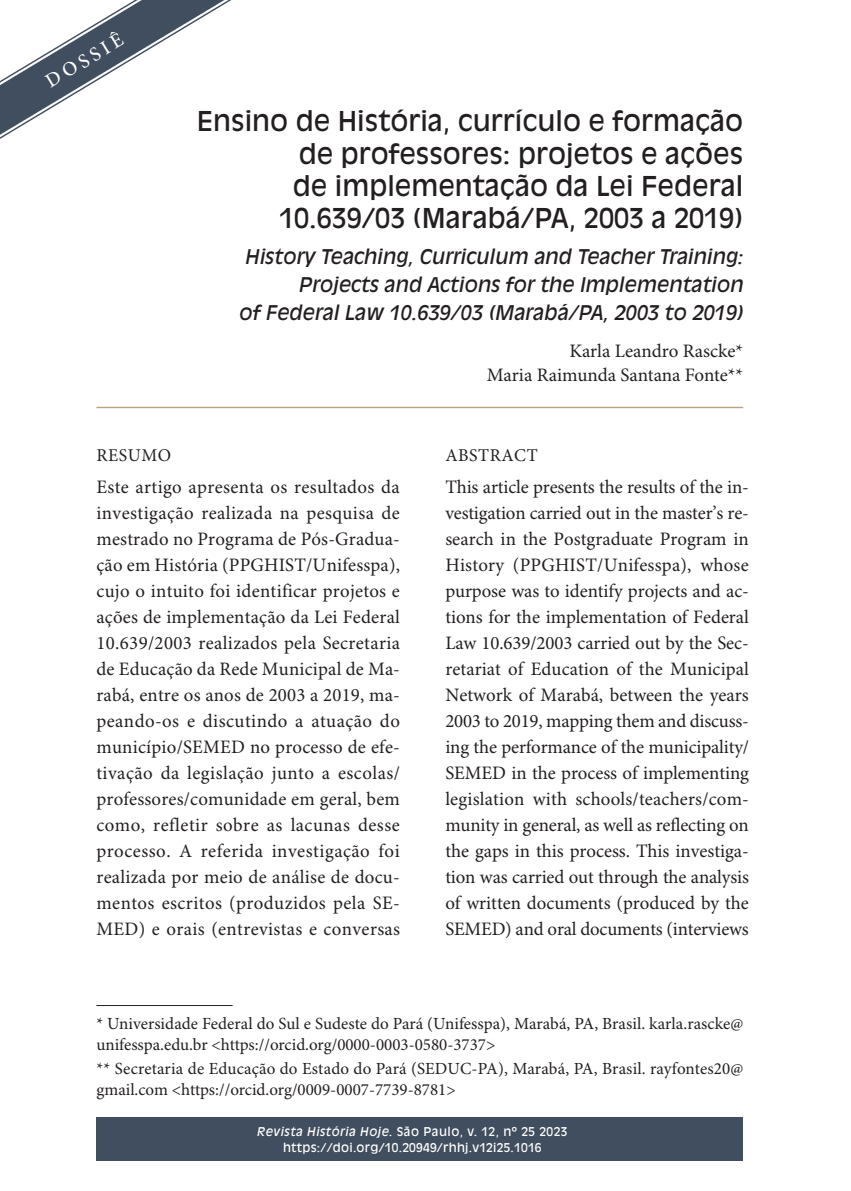
<style>
.page{position:relative;width:851px;height:1191px;background:#fff}
.page>*{position:absolute;margin:0;border:0;box-sizing:border-box;transform-origin:0 0}
.t1{font:27px/32px "Antique Olive Std";color:#231f20;text-align:right}
.t2{font:italic 20px/28px "Antique Olive Std";color:#231f20;text-align:right}
.t3{font:500 20px "Minion Pro";color:#fff}
.t4{font:19px/26px "Minion Pro";color:#231f20;text-align:justify}
.t5{font:18px "Minion Pro";letter-spacing:.03em;color:#231f20}
.t6{font:17px/21px "Minion Pro";color:#231f20}
.t7{font:12px/16px "Antique Olive Std";letter-spacing:.02em;color:#fff;text-align:center}
.s1{font-style:italic}
</style>
<div class="page">
<hr style="left:96px;top:407px;width:647px;height:1px;background:#b8a483">
<hr style="left:96px;top:1005px;width:136px;height:1px;background:#231f20">
<svg style="left:0;top:0;width:231px;height:139px"></svg>
<div style="left:96px;top:1117px;width:647px;height:43px;background:#414e5f"></div>
<p class="t3" style="left:41px;top:72px;width:88px;rotate:-31deg">DOSSIÊ</p>
<h1 class="t1" style="left:197px;top:106px;width:548px">Ensino de História, currículo e formação de professores: projetos e ações<br>de implementação da Lei Federal 10.639/03 (Marabá/PA, 2003 a 2019)</h1>
<p class="t2" style="left:239px;top:242px;width:505px">History Teaching, Curriculum and Teacher Training:<br>Projects and Actions for the Implementation<br>of Federal Law 10.639/03 (Marabá/PA, 2003 to 2019)</p>
<p class="t4" style="left:487px;top:340px;width:258px;line-height:24px;text-align:right">Karla Leandro Rascke*<br>Maria Raimunda Santana Fonte**</p>
<p class="t5" style="left:96px;top:444px;width:76px">RESUMO</p>
<p class="t4" style="left:96px;top:474px;width:305px">Este artigo apresenta os resultados da investigação realizada na pesquisa de mestrado no Programa de Pós-Gradua&shy;ção em História (PPGHIST/Unifesspa), cujo o intuito foi identificar projetos e ações de implementação da Lei Federal 10.639/2003 realizados pela Secretaria de Educação da Rede Municipal de Ma&shy;rabá, entre os anos de 2003 a 2019, ma&shy;peando-os e discutindo a atuação do município/SEMED no processo de efe&shy;tivação da legislação junto a escolas/ professores/comunidade em geral, bem como, refletir sobre as lacunas desse processo. A referida investigação foi realizada por meio de análise de docu&shy;mentos escritos (produzidos pela SE-MED) e orais (entrevistas e conversas</p>
<p class="t5" style="left:445px;top:444px;width:94px">ABSTRACT</p>
<p class="t4" style="left:445px;top:474px;width:305px">This article presents the results of the in&shy;vestigation carried out in the master’s re&shy;search in the Postgraduate Program in History (PPGHIST/Unifesspa), whose purpose was to identify projects and ac&shy;tions for the implementation of Federal Law 10.639/2003 carried out by the Sec&shy;retariat of Education of the Municipal Network of Marabá, between the years 2003 to 2019, mapping them and discuss&shy;ing the performance of the municipality/ SEMED in the process of implementing legislation with schools/teachers/com&shy;munity in general, as well as reflecting on the gaps in this process. This investiga&shy;tion was carried out through the analysis of written documents (produced by the SEMED) and oral documents (interviews</p>
<p class="t6" style="left:96px;top:1013px;width:648px">* Universidade Federal do Sul e Sudeste do Pará (Unifesspa), Marabá, PA, Brasil. karla.rascke@ unifesspa.edu.br &lt;https://orcid.org/0000-0003-0580-3737&gt;</p>
<p class="t6" style="left:96px;top:1058px;width:648px">** Secretaria de Educação do Estado do Pará (SEDUC-PA), Marabá, PA, Brasil. rayfontes20@ gmail.com &lt;https://orcid.org/0009-0007-7739-8781&gt;</p>
<p class="t7" style="left:257px;top:1123px;width:312px"><span class="s1">Revista História Hoje.</span> São Paulo, v. 12, nº 25 2023 https://doi.org/10.20949/rhhj.v12i25.1016</p>
</div>
